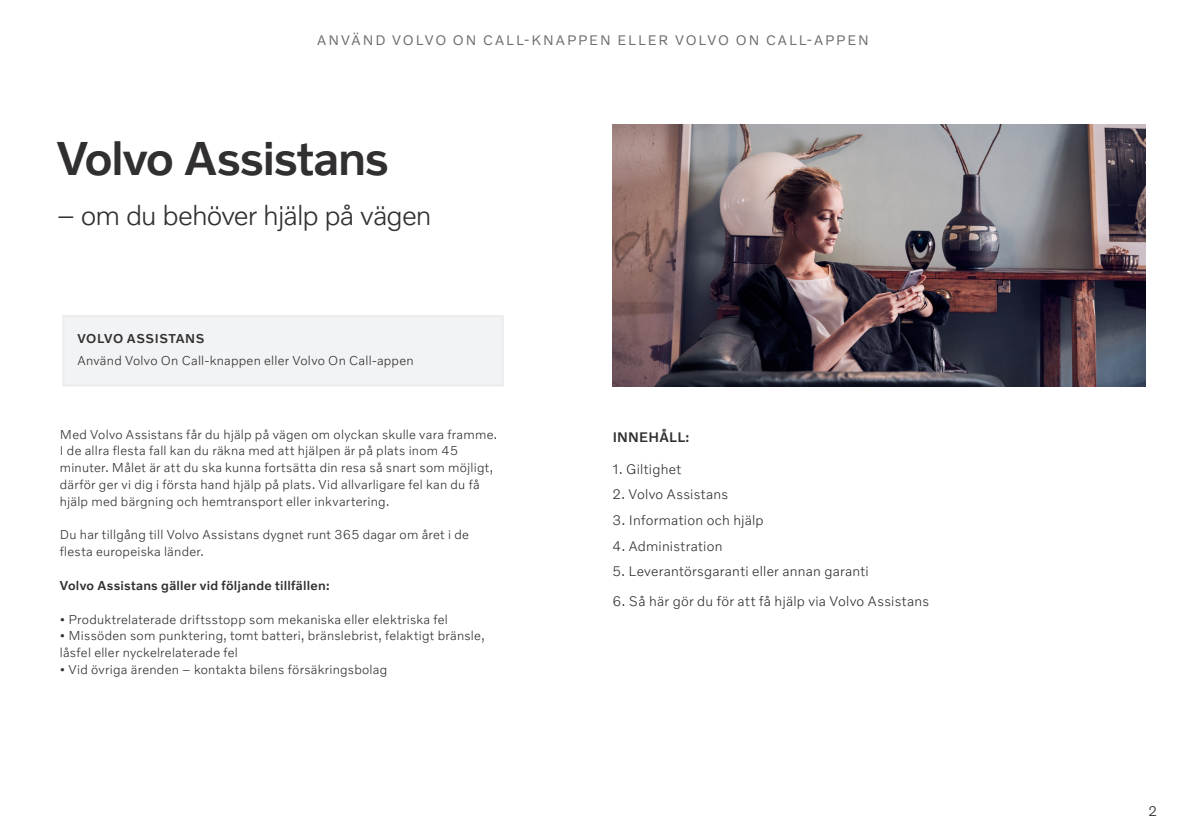
<style>
.page{position:relative;width:1191px;height:840px;background:#fff}
.page>*{position:absolute;margin:0;border:0;box-sizing:border-box;transform-origin:0 0}
.t1{font:500 48px "Volvo Novum";letter-spacing:-.035em;color:#312f30}
.t2{font:300 28px "Volvo Novum";letter-spacing:-.03em;color:#312f30}
.t3{font:300 14px "Volvo Novum";letter-spacing:.015em;color:#312f30}
.t4{font:14px "Volvo Novum";letter-spacing:.145em;color:#6c6d70}
.t5{font:500 14px "Volvo Novum";letter-spacing:.015em;color:#312f30}
.t6{font:300 14px "Volvo Novum";color:#231f20}
.t7{font:300 13px/16.8px "Volvo Novum";letter-spacing:.02em;color:#312f30}
.t8{font:500 13px "Volvo Novum";letter-spacing:.02em;color:#312f30}
.t9{font:500 13px "Volvo Novum";letter-spacing:.04em;color:#312f30}
</style>
<div class="page">
<div style="left:62px;top:315px;width:442px;height:71px;background:#f2f3f4"></div>
<img style="left:612px;top:124px;width:533px;height:262px">
<p class="t4" style="left:317px;top:31px;width:553px">ANVÄND VOLVO ON CALL-KNAPPEN ELLER VOLVO ON CALL-APPEN</p>
<p class="t1" style="left:57px;top:128px;width:334px">Volvo Assistans</p>
<p class="t2" style="left:57px;top:197px;width:376px">– om du behöver hjälp på vägen</p>
<p class="t9" style="left:78px;top:330px;width:128px">VOLVO ASSISTANS</p>
<p class="t7" style="left:77px;top:352px;width:338px">Använd Volvo On Call-knappen eller Volvo On Call-appen</p>
<p class="t7" style="left:60px;top:425px;width:439px">Med Volvo Assistans får du hjälp på vägen om olyckan skulle vara framme.<br>I de allra flesta fall kan du räkna med att hjälpen är på plats inom 45 minuter. Målet är att du ska kunna fortsätta din resa så snart som möjligt, därför ger vi dig i första hand hjälp på plats. Vid allvarligare fel kan du få hjälp med bärgning och hemtransport eller inkvartering.</p>
<p class="t7" style="left:60px;top:525px;width:410px">Du har tillgång till Volvo Assistans dygnet runt 365 dagar om året i de flesta europeiska länder.</p>
<p class="t8" style="left:60px;top:576px;width:272px">Volvo Assistans gäller vid följande tillfällen:</p>
<p class="t7" style="left:60px;top:609px;width:389px">• Produktrelaterade driftsstopp som mekaniska eller elektriska fel</p>
<p class="t7" style="left:60px;top:626px;width:426px">• Missöden som punktering, tomt batteri, bränslebrist, felaktigt bränsle, låsfel eller nyckelrelaterade fel</p>
<p class="t7" style="left:60px;top:660px;width:329px">• Vid övriga ärenden – kontakta bilens försäkringsbolag</p>
<p class="t5" style="left:613px;top:427px;width:79px">INNEHÅLL:</p>
<p class="t3" style="left:612px;top:459px;width:70px">1. Giltighet</p>
<p class="t3" style="left:612px;top:485px;width:117px">2. Volvo Assistans</p>
<p class="t3" style="left:612px;top:511px;width:153px">3. Information och hjälp</p>
<p class="t3" style="left:612px;top:536px;width:111px">4. Administration</p>
<p class="t3" style="left:612px;top:562px;width:258px">5. Leverantörsgaranti eller annan garanti</p>
<p class="t3" style="left:612px;top:592px;width:318px">6. Så här gör du för att få hjälp via Volvo Assistans</p>
<p class="t6" style="left:1148px;top:801px;width:10px">2</p>
</div>
